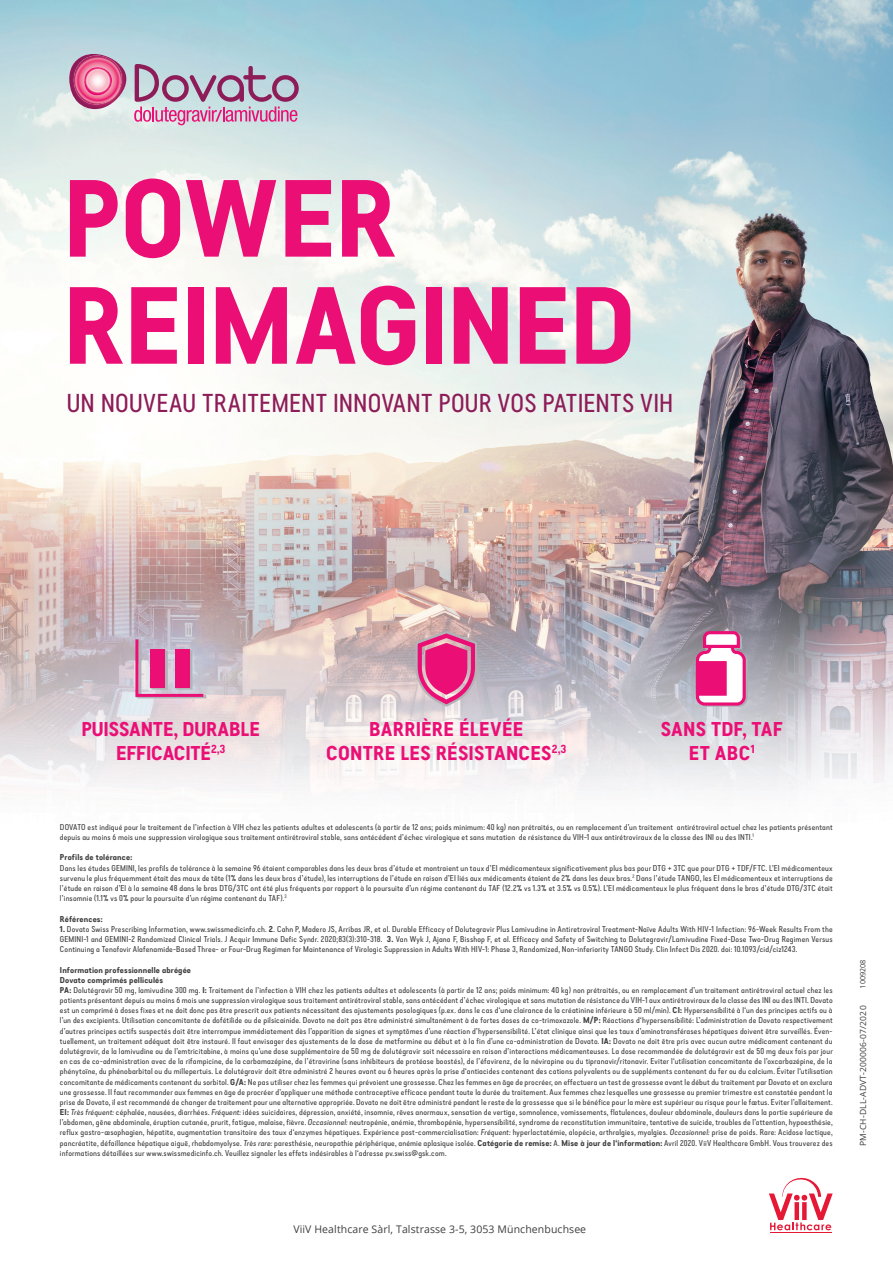
<style>
.page{position:relative;width:893px;height:1263px;background:#fff}
.page>*{position:absolute;margin:0;border:0;box-sizing:border-box;transform-origin:0 0}
.t1{font:700 109.35px/107.1px "Falena";letter-spacing:-.015em;color:#eb0f75}
.t2{font:25.95px "Falena";letter-spacing:.01em;color:#8d1c58}
.t3{font:700 19.95px/24px "Falena";letter-spacing:.005em;color:#eb0f75;text-align:center}
.t4{font:10.5px "Open Sans";letter-spacing:.01em;color:#3e3e3f}
.t5{font:8.55px/10.2px "Falena";letter-spacing:.015em;color:#3e3e3f}
.t6{font:8.55px "Open Sans";letter-spacing:.02em;color:#3e3e3f}
.t7{font:700 8.55px "Falena";letter-spacing:.015em;color:#3e3e3f}
.t8{font:300 7.5px "Frutiger";color:#231f20}
.s1{font-weight:700}
.s2{font-family:"Minion Pro";color:#231f20}
.s3{font-style:italic}
</style>
<div class="page">
<img style="left:0;top:0;width:893px;height:791px">
<hr style="left:770px;top:1232px;width:61px;height:1px;background:#e51836">
<svg style="left:769px;top:1178px;width:64px;height:52px"></svg>
<svg style="left:135px;top:639px;width:71px;height:59px;background:#cf93b7"></svg>
<div style="left:175px;top:649px;width:14px;height:39px;background:#eb0f75"></div>
<svg style="left:696px;top:631px;width:52px;height:76px"></svg>
<div style="left:697px;top:663px;width:28px;height:31px;background:#eb0f75"></div>
<div style="left:696px;top:661px;width:31px;height:35px;border:3px solid #eb0f75"></div>
<svg style="left:415px;top:631px;width:62px;height:75px;background:#dc5e97"></svg>
<svg style="left:69px;top:54px;width:57px;height:55px;background:#cc759a"></svg>
<img style="left:93px;top:67px;width:16px;height:1px">
<img style="left:84px;top:68px;width:28px;height:27px">
<svg style="left:134px;top:64px;width:165px;height:61px;background:#bda6bd"></svg>
<p class="t1" style="left:63px;top:168px;width:574px">POWER<br>REIMAGINED</p>
<p class="t2" style="left:67px;top:388px;width:608px">UN NOUVEAU TRAITEMENT INNOVANT POUR VOS PATIENTS VIH</p>
<p class="t3" style="left:82px;top:718px;width:180px">PUISSANTE, DURABLE<br>EFFICACITÉ<sup>2,3</sup></p>
<p class="t3" style="left:326px;top:718px;width:242px">BARRIÈRE ÉLEVÉE<br>CONTRE LES RÉSISTANCES<sup>2,3</sup></p>
<p class="t3" style="left:661px;top:718px;width:124px">SANS TDF, TAF<br>ET ABC<sup>1</sup></p>
<p class="t5" style="left:60px;top:822px;width:774px">DOVATO est indiqué pour le traitement de l’infection à VIH chez les patients adultes et adolescents (à partir de 12 ans; poids minimum: 40 kg) non prétraités, ou en remplacement d’un traitement antirétroviral actuel chez les patients présentant depuis au moins 6 mois une suppression virologique sous traitement antirétroviral stable, sans antécédent d’échec virologique et sans mutation de résistance du VIH-1 aux antirétroviraux de la classe des INI ou des INTI.<sup>1</sup></p>
<p class="t5" style="left:60px;top:853px;width:774px"><span class="s1">Profils de tolérance:<br></span>Dans les études GEMINI, les profils de tolérance à la semaine 96 étaient comparables dans les deux bras d’étude et montraient un taux d’EI médicamenteux significativement plus bas pour DTG + 3TC que pour DTG + TDF/FTC. L’EI médicamenteux survenu le plus fréquemment était des maux de tête (1% dans les deux bras d’étude), les interruptions de l’étude en raison d’EI liés aux médicaments étaient de 2% dans les deux bras.<sup>2</sup> Dans l’étude TANGO, les EI médicamenteux et interruptions de l’étude en raison d’El à la semaine 48 dans le bras DTG/3TC ont été plus fréquents par rapport à la poursuite d’un régime contenant du TAF (12.2% vs 1.3% et 3.5% vs 0.5%). L’EI médicamenteux le plus fréquent dans le bras d’étude DTG/3TC était l’insomnie (1.1% vs 0% pour la poursuite d’un régime contenant du TAF).<sup>3</sup></p>
<p class="t7" style="left:60px;top:913px;width:44px">Références:</p>
<p class="t5" style="left:60px;top:924px;width:774px;text-align:justify"><span class="s1">1.</span> Dovato Swiss Prescribing Information, www.swissmedicinfo.ch. <span class="s1">2</span><span class="s2">.</span> Cahn P, Madero JS, Arribas JR, et al. Durable Efficacy of Dolutegravir Plus Lamivudine in Antiretroviral Treatment-Naïve Adults With HIV-1 Infection: 96-Week Results From the GEMINI-1 and GEMINI-2 Randomized Clinical Trials. J Acquir Immune Defic Syndr. 2020;83(3):310-318. <span class="s1">3.</span> Van Wyk J, Ajana F, Bisshop F, et al. Efficacy and Safety of Switching to Dolutegravir/Lamivudine Fixed-Dose Two-Drug Regimen Versus Continuing a Tenofovir Alafenamide-Based Three- or Four-Drug Regimen for Maintenance of Virologic Suppression in Adults With HIV-1: Phase 3, Randomized, Non-inferiority TANGO Study. Clin Infect Dis 2020. doi: 10.1093/cid/ciz1243.</p>
<p class="t5" style="left:60px;top:965px;width:774px"><span class="s1">Information professionnelle abrégée<br>Dovato comprimés pelliculés<br>PA:</span> Dolutégravir 50 mg, lamivudine 300 mg. <span class="s1">I:</span> Traitement de l’infection à VIH chez les patients adultes et adolescents (à partir de 12 ans; poids minimum: 40 kg) non prétraités, ou en remplacement d’un traitement antirétroviral actuel chez les patients présentant depuis au moins 6 mois une suppression virologique sous traitement antirétroviral stable, sans antécédent d’échec virologique et sans mutation de résistance du VIH-1 aux antirétroviraux de la classe des INI ou des INTI. Dovato est un comprimé à doses fixes et ne doit donc pas être prescrit aux patients nécessitant des ajustements posologiques (p.ex. dans le cas d‘une clairance de la créatinine inférieure à 50 ml/min). <span class="s1">CI:</span> Hypersensibilité à l‘un des principes actifs ou à l’un des excipients. Utilisation concomitante de dofétilide ou de pilsicainide. Dovato ne doit pas être administré simultanément à de fortes doses de co-trimoxazole. <span class="s1">M/P:</span> Réactions d‘hypersensibilité: L’administration de Dovato respectivement d’autres principes actifs suspectés doit être interrompue immédiatement dès l’apparition de signes et symptômes d’une réaction d’hypersensibilité. L’état clinique ainsi que les taux d’aminotransférases hépatiques doivent être surveillés. Éven&shy;tuellement, un traitement adéquat doit être instauré. Il faut envisager des ajustements de la dose de metformine au début et à la fin d’une co-administration de Dovato. <span class="s1">IA:</span> Dovato ne doit être pris avec aucun autre médicament contenant du dolutégravir, de la lamivudine ou de l’emtricitabine, à moins qu’une dose supplémentaire de 50 mg de dolutégravir soit nécessaire en raison d’interactions médicamenteuses. La dose recommandée de dolutégravir est de 50 mg deux fois par jour en cas de co-administration avec de la rifampicine, de la carbamazépine, de l’étravirine (sans inhibiteurs de protéase boostés), de l’éfavirenz, de la névirapine ou du tipranavir/ritonavir. Eviter l‘utilisation concomitante de l’oxcarbazépine, de la phénytoïne, du phénobarbital ou du millepertuis. Le dolutégravir doit être administré 2 heures avant ou 6 heures après la prise d‘antiacides contenant des cations polyvalents ou de suppléments contenant du fer ou du calcium. Éviter l‘utilisation concomitante de médicaments contenant du sorbitol. <span class="s1">G/A:</span> Ne pas utiliser chez les femmes qui prévoient une grossesse. Chez les femmes en âge de procréer, on effectuera un test de grossesse avant le début du traitement par Dovato et on exclura une grossesse. Il faut recommander aux femmes en âge de procréer d’appliquer une méthode contraceptive efficace pendant toute la durée du traitement. Aux femmes chez lesquelles une grossesse au premier trimestre est constatée pendant la prise de Dovato, il est recommandé de changer de traitement pour une alternative appropriée. Dovato ne doit être administré pendant le reste de la grossesse que si le bénéfice pour la mère est supérieur au risque pour le fœtus. Eviter l’allaitement.<br><span class="s1">EI:</span> <span class="s3">Très fréquent:</span> céphalée, nausées, diarrhées. <span class="s3">Fréquent:</span> idées suicidaires, dépression, anxiété, insomnie, rêves anormaux, sensation de vertige, somnolence, vomissements, flatulences, douleur abdominale, douleurs dans la partie supérieure de l’abdomen, gêne abdominale, éruption cutanée, prurit, fatigue, malaise, fièvre. <span class="s3">Occasionnel:</span> neutropénie, anémie, thrombopénie, hypersensibilité, syndrome de reconstitution immunitaire, tentative de suicide, troubles de l’attention, hypoesthésie, reflux gastro-œsophagien, hépatite, augmentation transitoire des taux d‘enzymes hépatiques. Expérience post-commercialisation: <span class="s3">Fréquent:</span> hyperlactatémie, alopécie, arthralgies, myalgies. <span class="s3">Occasionnel:</span> prise de poids. Rare: Acidose lactique, pancréatite, défaillance hépatique aiguë, rhabdomyolyse. <span class="s3">Très rare:</span> paresthésie, neuropathie périphérique, anémie aplasique isolée. <span class="s1">Catégorie de remise:</span> A. <span class="s1">Mise à jour de l‘information:</span> Avril 2020. ViiV Healthcare GmbH. Vous trouverez des informations détaillées sur www.swissmedicinfo.ch. Veuillez signaler les effets indésirables à l‘adresse pv.swiss@gsk.com.</p>
<p class="t4" style="left:293px;top:1222px;width:294px">ViiV Healthcare Sàrl, Talstrasse 3-5, 3053 Münchenbuchsee</p>
<p class="t8" style="left:859px;top:989px;width:31px;rotate:-90deg">1009208</p>
<p class="t6" style="left:857px;top:1146px;width:142px;rotate:-90deg">PM-CH-DLL-ADVT-200006-07/2020</p>
</div>
